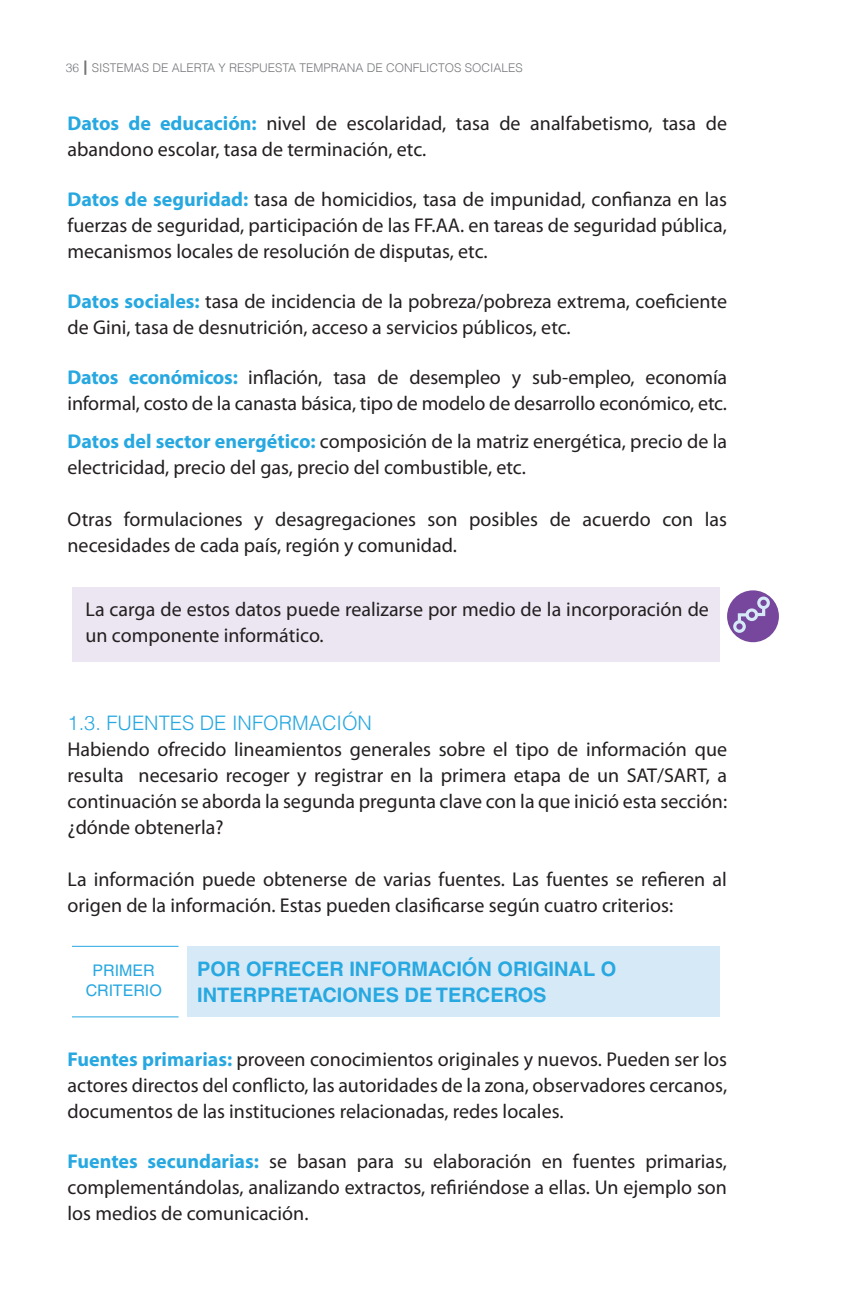
<style>
.page{position:relative;width:864px;height:1296px;background:#fff}
.page>*{position:absolute;margin:0;border:0;box-sizing:border-box;transform-origin:0 0}
.t1{font:20px/26px "Myriad Pro";color:#231f20}
.t2{font:700 20px "Helvetica LT Std";color:#27a8e0}
.t3{font:300 20px "Helvetica";color:#27a8e0}
.t4{font:16px/20px "Helvetica LT Std";color:#27a8e0}
.t5{font:300 12px "Helvetica";color:#76787b}
.s1{font-weight:700;color:#27a8e0}
</style>
<div class="page">
<svg style="left:84px;top:60px;width:2px;height:15px"></svg>
<div style="left:187px;top:946px;width:533px;height:71px;background:#d6e9f7"></div>
<div style="left:72px;top:587px;width:648px;height:74px;background:#ebe6f2"></div>
<div style="left:727px;top:590px;width:52px;height:52px;background:#76479c;border-radius:50%"></div>
<div style="left:733px;top:620px;width:13px;height:13px;border:3px solid #d6e9f7;border-radius:50%"></div>
<div style="left:757px;top:597px;width:13px;height:12px;border:3px solid #d6e9f7;border-radius:50%"></div>
<svg style="left:736px;top:605px;width:31px;height:20px"></svg>
<hr style="left:72px;top:946px;width:107px;height:1px;background:#27a8e0">
<hr style="left:72px;top:1017px;width:107px;height:1px;background:#27a8e0">
<p class="t5" style="left:66px;top:60px;width:459px">36 SISTEMAS DE ALERTA Y RESPUESTA TEMPRANA DE CONFLICTOS SOCIALES</p>
<p class="t1" style="left:68px;top:110px;width:661px"><span class="s1">Datos de educación:</span> nivel de escolaridad, tasa de analfabetismo, tasa de abandono escolar, tasa de terminación, etc.</p>
<p class="t1" style="left:68px;top:186px;width:661px;text-align:justify"><span class="s1">Datos de seguridad:</span> tasa de homicidios, tasa de impunidad, confianza en las fuerzas de seguridad, participación de las FF.AA. en tareas de seguridad pública, mecanismos locales de resolución de disputas, etc.</p>
<p class="t1" style="left:68px;top:288px;width:661px"><span class="s1">Datos sociales:</span> tasa de incidencia de la pobreza/pobreza extrema, coeficiente de Gini, tasa de desnutrición, acceso a servicios públicos, etc.</p>
<p class="t1" style="left:68px;top:364px;width:661px"><span class="s1">Datos económicos:</span> inflación, tasa de desempleo y sub-empleo, economía informal, costo de la canasta básica, tipo de modelo de desarrollo económico, etc.</p>
<p class="t1" style="left:68px;top:428px;width:661px"><span class="s1">Datos del sector energético:</span> composición de la matriz energética, precio de la electricidad, precio del gas, precio del combustible, etc.</p>
<p class="t1" style="left:68px;top:506px;width:661px">Otras formulaciones y desagregaciones son posibles de acuerdo con las necesidades de cada país, región y comunidad.</p>
<p class="t1" style="left:86px;top:596px;width:625px">La carga de estos datos puede realizarse por medio de la incorporación de un componente informático.</p>
<p class="t3" style="left:68px;top:711px;width:64px">1.3. FUENTES</p>
<p class="t3" style="left:200px;top:711px;width:45px">DE INFORMACI</p>
<p class="t3" style="left:342px;top:711px;width:28px">ÓN</p>
<p class="t1" style="left:68px;top:736px;width:661px;text-align:justify">Habiendo ofrecido lineamientos generales sobre el tipo de información que resulta necesario recoger y registrar en la primera etapa de un SAT/SART, a continuación se aborda la segunda pregunta clave con la que inició esta sección: ¿dónde obtenerla?</p>
<p class="t1" style="left:68px;top:866px;width:661px">La información puede obtenerse de varias fuentes. Las fuentes se refieren al origen de la información. Estas pueden clasificarse según cuatro criterios:</p>
<p class="t4" style="left:86px;top:960px;width:78px;text-indent:7px">PRIMER<br>CRITERIO</p>
<p class="t2" style="left:197px;top:957px;width:92px">POR OFRECER</p>
<p class="t2" style="left:349px;top:957px;width:62px">INFORMACI</p>
<p class="t2" style="left:462px;top:957px;width:156px">ÓN ORIGINAL O</p>
<p class="t2" style="left:197px;top:983px;width:34px">INTERPRETACI</p>
<p class="t2" style="left:342px;top:983px;width:109px">ONES DE TERCER</p>
<p class="t2" style="left:518px;top:983px;width:28px">OS</p>
<p class="t1" style="left:68px;top:1046px;width:661px;text-align:justify"><span class="s1">Fuentes primarias:</span> proveen conocimientos originales y nuevos. Pueden ser los actores directos del conflicto, las autoridades de la zona, observadores cercanos, documentos de las instituciones relacionadas, redes locales.</p>
<p class="t1" style="left:68px;top:1148px;width:661px;text-align:justify"><span class="s1">Fuentes secundarias:</span> se basan para su elaboración en fuentes primarias, complementándolas, analizando extractos, refiriéndose a ellas. Un ejemplo son los medios de comunicación.</p>
</div>
